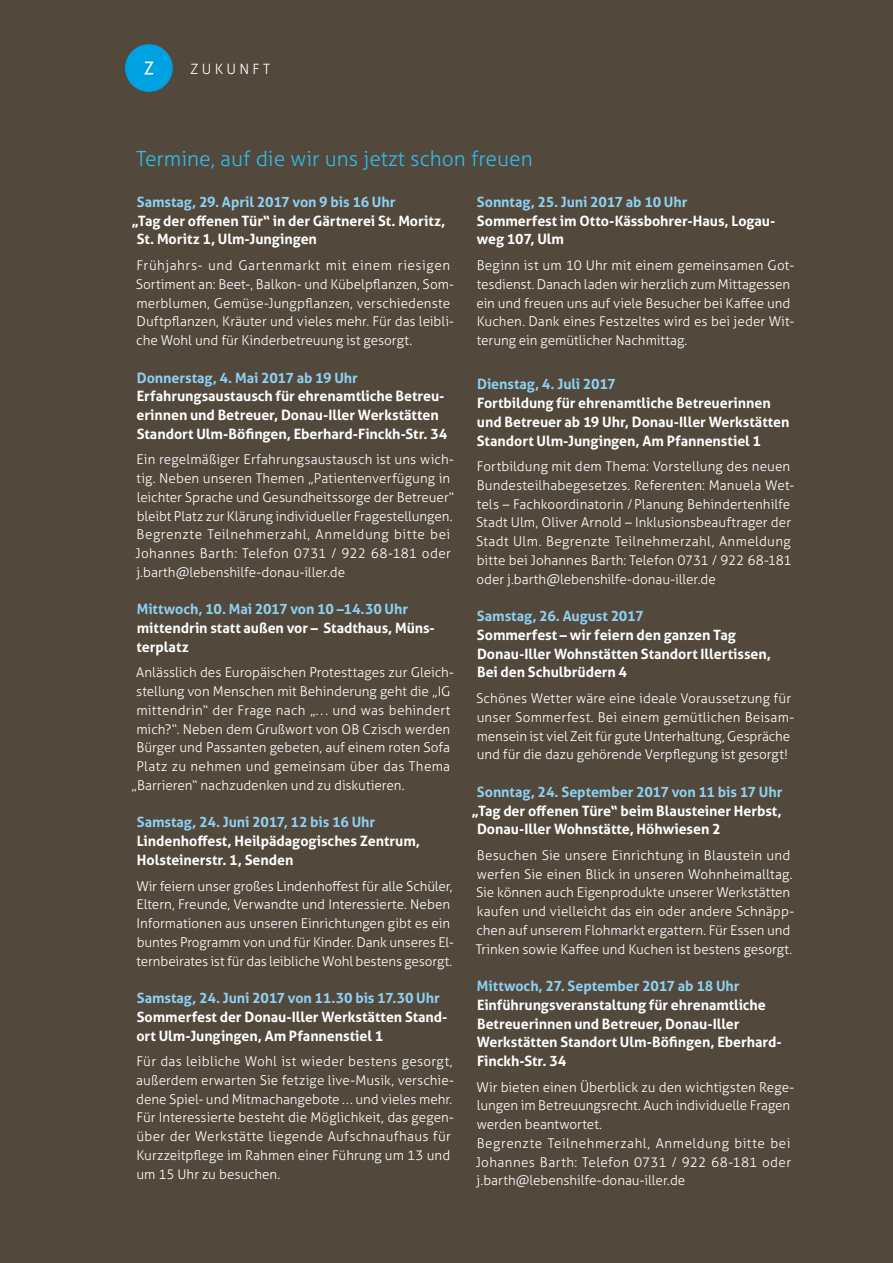
<style>
.page{position:relative;width:893px;height:1263px;background:#52483b}
.page>*{position:absolute;margin:0;border:0;box-sizing:border-box;transform-origin:0 0}
.t1{font:300 21px "Aller";color:#33b9eb}
.t2{font:700 14.25px/18.8px "Aller";letter-spacing:-.005em;color:#fff}
.t3{font:700 14.25px "Aller";letter-spacing:-.005em;color:#8ed0f2}
.t4{font:300 14.25px "Aller";color:#fff}
.t5{font:300 13.5px/18.8px "Aller";color:#fff}
.t6{font:300 13.5px "Aller";letter-spacing:.02em;color:#fff}
.t7{font:300 13.5px "Aller";letter-spacing:.025em;color:#fff}
</style>
<div class="page">
<div style="left:125px;top:44px;width:48px;height:48px;background:#00a1e3;border-radius:50%"></div>
<svg style="left:144px;top:62px;width:10px;height:13px"></svg>
<p class="t4" style="left:191px;top:60px;width:60px">Zukunft</p>
<h1 class="t1" style="left:136px;top:146px;width:398px">Termine, auf die wir uns jetzt schon freuen</h1>
<p class="t3" style="left:477px;top:193px;width:212px">Sonntag, 25. Juni 2017 ab 10 Uhr</p>
<p class="t2" style="left:477px;top:211px;width:300px">Sommerfest im Otto-Kässbohrer-Haus, Logau&shy;weg 107, Ulm</p>
<p class="t5" style="left:476px;top:256px;width:319px">Beginn ist um 10 U hr mit einem gemeinsamen Got&shy;tesdienst. Danach laden wir herzlich zum Mittagessen ein und freuen uns auf viele Besucher bei Kaffee und Kuchen. Dank eines Festzeltes wird es bei jeder Wit&shy;terung ein gemütlicher Nachmittag.</p>
<p class="t3" style="left:477px;top:375px;width:140px">Dienstag, 4. Juli 2017</p>
<p class="t2" style="left:477px;top:394px;width:314px">Fortbildung für ehrenamtliche Betreuerinnen und Betreuer ab 19 Uhr, Donau-Iller Werkstätten<br>Standort Ulm-Jungingen, Am Pfannenstiel 1</p>
<p class="t5" style="left:476px;top:457px;width:320px">Fortbildung mit dem Thema: Vorstellung des neuen Bundesteilhabegesetzes. Referenten: Manuela Wet&shy;tels – Fachkoordinatorin /Planung Behindertenhilfe Stadt U lm, Oliver Arnold – Inklusionsbeauftrager der Stadt U lm. Begrenzte Teilnehmerzahl, Anmeldung bitte bei Johannes Barth: Telefon 0731 / 922 68-181 oder j.barth@lebenshilfe-donau-iller.de</p>
<p class="t3" style="left:477px;top:607px;width:168px">Samstag, 26. August 2017</p>
<p class="t2" style="left:477px;top:625px;width:295px">Sommerfest – wir feiern den ganzen Tag<br>Donau-Iller Wohnstätten Standort Illertissen,<br>Bei den Schulbrüdern 4</p>
<p class="t5" style="left:476px;top:689px;width:320px">Schönes Wetter wäre eine ideale Voraussetzung für unser Sommerfest. Bei einem gemütlichen Beisam&shy;mensein ist viel Zeit für gute U nterhaltung, Gespräche und für die dazu gehörende Verpflegung ist gesorgt!</p>
<p class="t3" style="left:477px;top:783px;width:307px">Sonntag, 24. September 2017 von 11 bis 17 Uhr</p>
<p class="t2" style="left:477px;top:801px;width:306px;text-indent:-5px">„Tag der offenen Türe“ beim Blausteiner Herbst,<br>Donau-Iller Wohnstätte, Höhwiesen 2</p>
<p class="t5" style="left:476px;top:846px;width:320px">Besuchen Sie unsere Einrichtung in Blaustein und werfen Sie einen Blick in unseren Wohnheimalltag.<br>Sie können auch Eigenprodukte unserer Werkstätten kaufen und vielleicht das ein oder andere Schnäpp&shy;chen auf unserem Flohmarkt ergattern. Für Essen und Trinken sowie Kaffee und Kuchen ist bestens gesorgt.</p>
<p class="t3" style="left:477px;top:977px;width:264px">Mittwoch, 27. September 2017 ab 18 Uhr</p>
<p class="t2" style="left:477px;top:995px;width:306px">Einführungsveranstaltung für ehrenamtliche Betreuerinnen und Betreuer, Donau-Iller Werkstätten Standort Ulm-Böfingen, Eberhard-Finckh-Str. 34</p>
<p class="t5" style="left:476px;top:1077px;width:320px">Wir bieten einen Überblick zu den wichtigsten Rege&shy;lungen im Betreuungsrecht. Auch individuelle Fragen werden beantwortet.<br>Begrenzte Teilnehmerzahl, Anmeldung bitte bei Johannes Barth: Telefon 0731 / 922 68-181 oder j.barth@lebenshilfe-donau-iller.de</p>
<p class="t3" style="left:137px;top:193px;width:260px">Samstag, 29. April 2017 von 9 bis 16 Uhr</p>
<p class="t2" style="left:137px;top:211px;width:310px;text-indent:-5px">„Tag der offenen Tür“ in der Gärtnerei St. Moritz,<br>St. Moritz 1, Ulm-Jungingen</p>
<p class="t5" style="left:136px;top:256px;width:320px">Frühjahrs- und Gartenmarkt mit einem riesigen Sortiment an: Beet-, Balkon- und Kübelpflanzen, Som&shy;merblumen, Gemüse-Jungpflanzen, verschiedenste Duftpflanzen, Kräuter und vieles mehr. Für das leibli&shy;che Wohl und für Kinderbetreuung ist gesorgt.</p>
<p class="t3" style="left:137px;top:369px;width:223px">Donnerstag, 4. Mai 2017 ab 19 Uhr</p>
<p class="t2" style="left:136px;top:387px;width:313px">Erfahrungsaustausch für ehrenamtliche Betreu&shy;erinnen und Betreuer, Donau-Iller Werkstätten<br>Standort Ulm-Böfingen, Eberhard-Finckh-Str. 34</p>
<p class="t5" style="left:136px;top:450px;width:320px">Ein regelmäßiger Erfahrungsaustausch ist uns wich&shy;tig. Neben unseren Themen „Patientenverfügung in leichter Sprache und Gesundheitssorge der Betreuer“ bleibt Platz zur Klärung individueller Fragestellungen.<br>Begrenzte Teilnehmerzahl, Anmeldung bitte bei Johannes Barth: Telefon 0731 / 922 68-181 oder j.barth@lebenshilfe-donau-iller.de</p>
<p class="t3" style="left:137px;top:600px;width:273px">Mittwoch, 10. Mai 2017 von 10 –14.30 Uhr</p>
<p class="t2" style="left:137px;top:619px;width:300px">mittendrin statt außen vor – Stadthaus, Müns&shy;terplatz</p>
<p class="t5" style="left:136px;top:663px;width:319px">Anlässlich des Europäischen Protesttages zur Gleich-</p>
<p class="t5" style="left:136px;top:682px;width:311px">stellung von Menschen mit Behinderung geht die „IG</p>
<p class="t6" style="left:136px;top:702px;width:315px">mittendrin“ der Frage nach „. . . und was behindert</p>
<p class="t5" style="left:136px;top:719px;width:315px">mich?“. Neben dem Grußwort von OB Czisch werden</p>
<p class="t5" style="left:137px;top:738px;width:315px">Bürger und Passanten gebeten, auf einem roten Sofa</p>
<p class="t7" style="left:136px;top:758px;width:315px">Platz zu nehmen und gemeinsam über das Thema</p>
<p class="t5" style="left:131px;top:776px;width:275px">„Barrieren“ nachzudenken und zu diskutieren.</p>
<p class="t3" style="left:137px;top:814px;width:240px">Samstag, 24. Juni 2017, 12 bis 16 Uhr</p>
<p class="t2" style="left:137px;top:832px;width:285px">Lindenhoffest, Heilpädagogisches Zentrum,<br>Holsteinerstr. 1, Senden</p>
<p class="t5" style="left:136px;top:876px;width:319px">Wir feiern unser großes Lindenhoffest für alle Schüler, Eltern, Freunde, Verwandte und Interessierte. Neben Informationen aus unseren Einrichtungen gibt es ein buntes Programm von und für Kinder. Dank unseres El&shy;ternbeirates ist für das leibliche Wohl bestens gesorgt.</p>
<p class="t3" style="left:137px;top:989px;width:305px">Samstag, 24. Juni 2017 von 11.30 bis 17.30 Uhr</p>
<p class="t2" style="left:136px;top:1007px;width:313px">Sommerfest der Donau-Iller Werkstätten Stand&shy;ort Ulm-Jungingen, Am Pfannenstiel 1</p>
<p class="t5" style="left:136px;top:1052px;width:319px">Für das leibliche Wohl ist wieder bestens gesorgt, außerdem erwarten Sie fetzige live-Musik, verschie&shy;dene Spiel- und Mitmachangebote ... und vieles mehr.<br>Für Interessierte besteht die Möglichkeit, das gegen&shy;über der Werkstätte liegende Aufschnaufhaus für Kurzzeitpflege im Rahmen einer Führung um 13 und um 15 U hr zu besuchen.</p>
</div>
